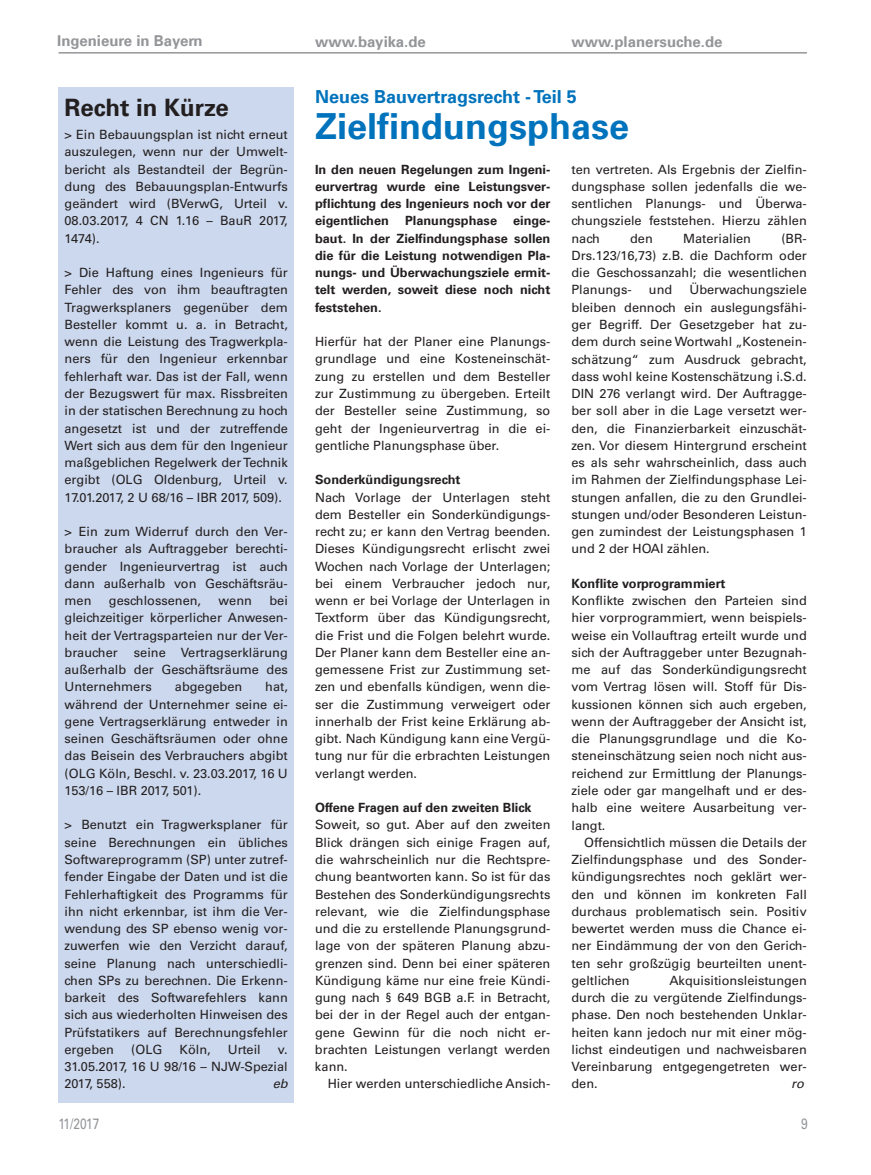
<style>
.page{position:relative;width:871px;height:1175px;background:#fff}
.page>*{position:absolute;margin:0;border:0;box-sizing:border-box;transform-origin:0 0}
.t1{font:700 36px "Univers";color:#0073bc}
.t2{font:700 24px "Univers";color:#231f20}
.t3{font:700 18px "Univers";color:#0073bc}
.t4{font:700 15px "Univers";color:#939598}
.t5{font:15px "Univers";letter-spacing:-.035em;color:#939598;scale:.8 1}
.t6{font:12.75px/17.2px "Univers";color:#231f20;text-align:justify}
.t7{font:700 12.75px/17.2px "Univers";color:#231f20;text-align:justify}
.t8{font:italic 12.75px "Univers";color:#231f20}
</style>
<div class="page">
<hr style="left:59px;top:52px;width:748px;height:2px;background:#939598">
<div style="left:59px;top:87px;width:235px;height:1015px;background:#ccd8ed"></div>
<p class="t4" style="left:57px;top:32px;width:147px">Ingenieure in Bayern</p>
<p class="t4" style="left:315px;top:32px;width:112px">www.bayika.de</p>
<p class="t4" style="left:571px;top:32px;width:153px">www.planersuche.de</p>
<h2 class="t2" style="left:65px;top:93px;width:166px">Recht in Kürze</h2>
<p class="t6" style="left:65px;top:127px;width:225px">&gt; Ein Bebauungsplan ist nicht erneut auszulegen, wenn nur der Umwelt&shy;bericht als Bestandteil der Begrün&shy;dung des Bebauungsplan-Entwurfs geändert wird (BVerwG, Urteil v.<br>08.03.2017, 4 CN 1.16 – BauR 2017, 1474).</p>
<p class="t6" style="left:65px;top:265px;width:225px">&gt; Die Haftung eines Ingenieurs für Fehler des von ihm beauftragten Tragwerksplaners gegenüber dem Besteller kommt u. a. in Betracht, wenn die Leistung des Tragwerkpla&shy;ners für den Ingenieur erkennbar fehlerhaft war. Das ist der Fall, wenn der Bezugswert für max. Rissbreiten in der statischen Berechnung zu hoch angesetzt ist und der zutreffende Wert sich aus dem für den Ingenieur maßgeblichen Regelwerk der Technik ergibt (OLG Oldenburg, Urteil v.<br>17.01.2017, 2 U 68/16 – IBR 2017, 509).</p>
<p class="t6" style="left:65px;top:524px;width:225px">&gt; Ein zum Widerruf durch den Ver&shy;braucher als Auftraggeber berechti&shy;gender Ingenieurvertrag ist auch dann außerhalb von Geschäftsräu&shy;men</p>
<p class="t6" style="left:65px;top:593px;width:225px;text-indent:205px">bei gleichzeitiger körperlicher Anwesen&shy;heit der Vertragsparteien nur der Ver&shy;braucher</p>
<p class="t6" style="left:109px;top:593px;width:94px">geschlossenen,</p>
<p class="t6" style="left:219px;top:593px;width:35px">wenn</p>
<p class="t6" style="left:65px;top:645px;width:225px;text-indent:69px">seine Vertragserklärung außerhalb der Geschäftsräume des Unternehmers</p>
<p class="t6" style="left:175px;top:679px;width:69px">abgegeben</p>
<p class="t6" style="left:65px;top:679px;width:225px;text-indent:201px">hat, während der Unternehmer seine ei&shy;gene Vertragserklärung entweder in seinen Geschäftsräumen oder ohne das Beisein des Verbrauchers abgibt (OLG Köln, Beschl. v. 23.03.2017, 16 U 153/16 – IBR 2017, 501).</p>
<p class="t6" style="left:64px;top:817px;width:225px">&gt; Benutzt ein Tragwerksplaner für seine Berechnungen ein übliches Softwareprogramm (SP) unter zutref&shy;fender Eingabe der Daten und ist die Fehlerhaftigkeit des Programms für ihn nicht erkennbar, ist ihm die Ver&shy;wendung des SP ebenso wenig vor&shy;zuwerfen wie den Verzicht darauf, seine Planung nach unterschiedli&shy;chen SPs zu berechnen. Die Erkenn&shy;barkeit des Softwarefehlers kann sich aus wiederholten Hinweisen des Prüfstatikers auf Berechnungsfehler ergeben</p>
<p class="t6" style="left:131px;top:1041px;width:33px">(OLG</p>
<p class="t6" style="left:179px;top:1041px;width:33px">Köln,</p>
<p class="t6" style="left:228px;top:1041px;width:34px">Urteil</p>
<p class="t6" style="left:64px;top:1041px;width:225px;text-indent:213px">v.<br>31.05.2017, 16 U 98/16 – NJW-Spezial 2017, 558).</p>
<p class="t8" style="left:273px;top:1079px;width:16px">eb</p>
<p class="t5" style="left:59px;top:1117px;width:53px">11/2017</p>
<h3 class="t3" style="left:315px;top:86px;width:263px">Neues Bauvertragsrecht - Teil 5</h3>
<h1 class="t1" style="left:315px;top:105px;width:316px">Zielfindungsphase</h1>
<p class="t7" style="left:315px;top:161px;width:237px">In den neuen Regelungen zum Ingeni&shy;eurvertrag wurde eine Leistungsver&shy;pflichtung des Ingenieurs noch vor der eigentlichen</p>
<p class="t7" style="left:405px;top:212px;width:94px">Planungsphase</p>
<p class="t7" style="left:315px;top:212px;width:237px;text-indent:198px">einge&shy;baut. In der Zielfindungsphase sollen die für die Leistung notwendigen Pla&shy;nungs- und Überwachungsziele ermit&shy;telt werden, soweit diese noch nicht feststehen.</p>
<p class="t6" style="left:315px;top:334px;width:237px">Hierfür hat der Planer eine Planungs&shy;grundlage und eine Kosteneinschät&shy;zung zu erstellen und dem Besteller zur Zustimmung zu übergeben. Erteilt der Besteller seine Zustimmung, so geht der Ingenieurvertrag in die ei&shy;gentliche Planungsphase über.</p>
<p class="t7" style="left:315px;top:471px;width:147px">Sonderkündigungsrecht</p>
<p class="t6" style="left:315px;top:489px;width:237px">Nach Vorlage der Unterlagen steht dem Besteller ein Sonderkündigungs&shy;recht zu; er kann den Vertrag beenden.<br>Dieses Kündigungsrecht erlischt zwei Wochen nach Vorlage der Unterlagen; bei einem Verbraucher jedoch nur, wenn er bei Vorlage der Unterlagen in Textform über das Kündigungsrecht, die Frist und die Folgen belehrt wurde.<br>Der Planer kann dem Besteller eine an&shy;gemessene Frist zur Zustimmung set&shy;zen und ebenfalls kündigen, wenn die&shy;ser die Zustimmung verweigert oder innerhalb der Frist keine Erklärung ab&shy;gibt. Nach Kündigung kann eine Vergü&shy;tung nur für die erbrachten Leistungen verlangt werden.</p>
<p class="t7" style="left:315px;top:799px;width:218px">Offene Fragen auf den zweiten Blick</p>
<p class="t6" style="left:315px;top:817px;width:237px">Soweit, so gut. Aber auf den zweiten Blick drängen sich einige Fragen auf, die wahrscheinlich nur die Rechtspre&shy;chung beantworten kann. So ist für das Bestehen des Sonderkündigungsrechts relevant, wie die Zielfindungsphase und die zu erstellende Planungsgrund&shy;lage von der späteren Planung abzu&shy;grenzen sind. Denn bei einer späteren Kündigung käme nur eine freie Kündi&shy;gung nach § 649 BGB a.F. in Betracht, bei der in der Regel auch der entgan&shy;gene Gewinn für die noch nicht er&shy;brachten Leistungen verlangt werden kann.</p>
<p class="t6" style="left:328px;top:1076px;width:224px">Hier werden unterschiedliche Ansich-</p>
<p class="t6" style="left:572px;top:162px;width:237px">ten vertreten. Als Ergebnis der Zielfin&shy;dungsphase sollen jedenfalls die we&shy;sentlichen Planungs- und Überwa&shy;chungsziele feststehen. Hierzu zählen nach</p>
<p class="t6" style="left:572px;top:231px;width:237px;text-indent:210px">(BR-Drs.123/16,73) z.B. die Dachform oder die Geschossanzahl; die wesentlichen Planungs-</p>
<p class="t6" style="left:630px;top:231px;width:24px">den</p>
<p class="t6" style="left:683px;top:231px;width:70px">Materialien</p>
<p class="t6" style="left:572px;top:282px;width:237px;text-indent:118px">Überwachungsziele bleiben dennoch ein auslegungsfähi&shy;ger Begriff. Der Gesetzgeber hat zu&shy;dem durch seine Wortwahl „Kostenein&shy;schätzung“ zum Ausdruck gebracht, dass wohl keine Kostenschätzung i.S.d.<br>DIN 276 verlangt wird. Der Auftragge&shy;ber soll aber in die Lage versetzt wer&shy;den, die Finanzierbarkeit einzuschät&shy;zen. Vor diesem Hintergrund erscheint es als sehr wahrscheinlich, dass auch im Rahmen der Zielfindungsphase Lei&shy;stungen anfallen, die zu den Grundlei&shy;stungen und/oder Besonderen Leistun&shy;gen zumindest der Leistungsphasen 1 und 2 der HOAI zählen.</p>
<p class="t7" style="left:572px;top:575px;width:155px">Konflite vorprogrammiert</p>
<p class="t6" style="left:572px;top:593px;width:237px">Konflikte zwischen den Parteien sind hier vorprogrammiert, wenn beispiels&shy;weise ein Vollauftrag erteilt wurde und sich der Auftraggeber unter Bezugnah&shy;me auf das Sonderkündigungsrecht vom Vertrag lösen will. Stoff für Dis&shy;kussionen können sich auch ergeben, wenn der Auftraggeber der Ansicht ist, die Planungsgrundlage und die Ko&shy;steneinschätzung seien noch nicht aus&shy;reichend zur Ermittlung der Planungs&shy;ziele oder gar mangelhaft und er des&shy;halb eine weitere Ausarbeitung ver&shy;langt.</p>
<p class="t6" style="left:572px;top:834px;width:237px;text-indent:13px">Offensichtlich müssen die Details der Zielfindungsphase und des Sonder&shy;kündigungsrechtes noch geklärt wer&shy;den und können im konkreten Fall durchaus problematisch sein. Positiv bewertet werden muss die Chance ei&shy;ner Eindämmung der von den Gerich&shy;ten sehr großzügig beurteilten unent&shy;geltlichen</p>
<p class="t6" style="left:649px;top:282px;width:25px">und</p>
<p class="t6" style="left:572px;top:972px;width:237px;text-indent:98px">Akquisitionsleistungen durch die zu vergütende Zielfindungs&shy;phase. Den noch bestehenden Unklar&shy;heiten kann jedoch nur mit einer mög&shy;lichst eindeutigen und nachweisbaren Vereinbarung entgegengetreten wer&shy;den.</p>
<p class="t8" style="left:791px;top:1079px;width:14px">ro</p>
<p class="t5" style="left:801px;top:1117px;width:10px">9</p>
</div>
